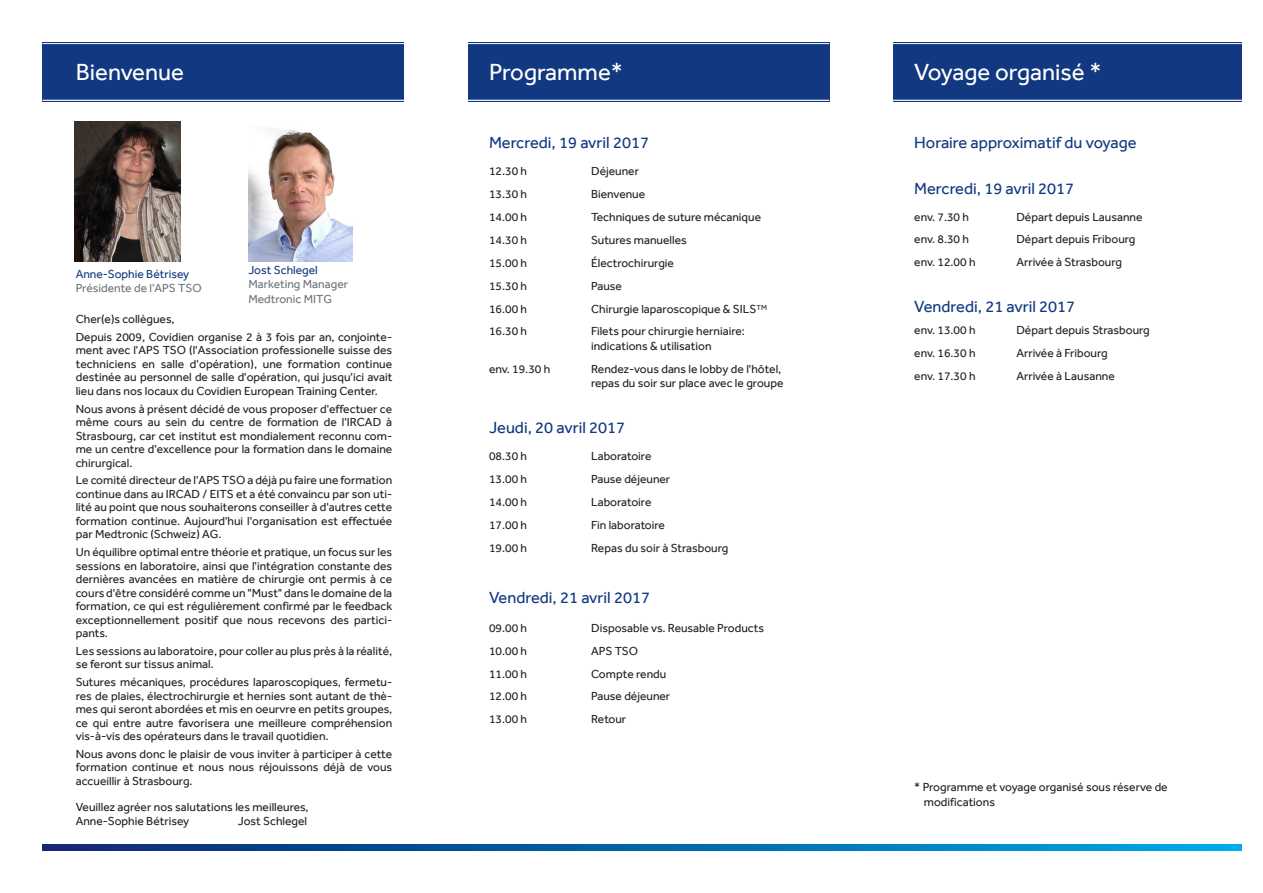
<style>
.page{position:relative;width:1263px;height:893px;background:#fff}
.page>*{position:absolute;margin:0;border:0;box-sizing:border-box;transform-origin:0 0}
.Title_B__Light_21_21{font:24px "Effra";color:#fff}
.Body_text_Light_9_10{font:16.5px "Effra";color:#113880}
.Body_text_Light_9_10-2{font:12px/13.5px "Effra";color:#231f20;text-align:justify}
.Body_text_Light_9_10-3{font:12px/14.4px "Effra";color:#6a747b}
.s1{color:#113880}
</style>
<div class="page">
<div style="left:43px;top:43px;width:361px;height:59px;background:#113880"></div>
<hr style="left:43px;top:43px;width:361px;height:1px;background:#fff">
<hr style="left:43px;top:100px;width:361px;height:1px;background:#fff">
<div style="left:468px;top:43px;width:361px;height:59px;background:#113880"></div>
<hr style="left:468px;top:43px;width:361px;height:1px;background:#fff">
<hr style="left:468px;top:100px;width:361px;height:1px;background:#fff">
<div style="left:893px;top:43px;width:349px;height:59px;background:#113880"></div>
<hr style="left:893px;top:43px;width:349px;height:1px;background:#fff">
<hr style="left:893px;top:100px;width:349px;height:1px;background:#fff">
<svg style="left:43px;top:844px;width:1199px;height:6px;background:#0366aa"></svg>
<img style="left:75px;top:121px;width:105px;height:140px">
<img style="left:248px;top:127px;width:104px;height:134px">
<p class="Title_B__Light_21_21" style="left:76px;top:58px;width:110px">Bienvenue</p>
<p class="Title_B__Light_21_21" style="left:489px;top:58px;width:135px">Programme*</p>
<p class="Title_B__Light_21_21" style="left:914px;top:58px;width:189px">Voyage organisé *</p>
<p class="Body_text_Light_9_10-3" style="left:76px;top:266px;width:127px"><span class="s1">Anne-Sophie Bétrisey<br></span>Présidente de l'APS TSO</p>
<p class="Body_text_Light_9_10-3" style="left:248px;top:263px;width:101px"><span class="s1">Jost Schlegel<br></span>Marketing Manager<br>Medtronic MITG</p>
<p class="Body_text_Light_9_10-2" style="left:76px;top:312px;width:100px">Cher(e)s collègues,</p>
<p class="Body_text_Light_9_10-2" style="left:76px;top:330px;width:318px">Depuis 2009, Covidien organise 2 à 3 fois par an, conjointe&shy;ment avec l'APS TSO (l'Association professionelle suisse des techniciens en salle d'opération), une formation continue destinée au personnel de salle d'opération, qui jusqu'ici avait lieu dans nos locaux du Covidien European Training Center.</p>
<p class="Body_text_Light_9_10-2" style="left:76px;top:402px;width:318px">Nous avons à présent décidé de vous proposer d'effectuer ce même cours au sein du centre de formation de l'IRCAD à Strasbourg, car cet institut est mondialement reconnu com&shy;me un centre d'excellence pour la formation dans le domaine chirurgical.</p>
<p class="Body_text_Light_9_10-2" style="left:76px;top:473px;width:318px">Le comité directeur de l'APS TSO a déjà pu faire une formation continue dans au IRCAD / EITS et a été convaincu par son uti&shy;lité au point que nous souhaiterons conseiller à d'autres cette formation continue. Aujourd'hui l'organisation est effectuée par Medtronic (Schweiz) AG.</p>
<p class="Body_text_Light_9_10-2" style="left:76px;top:545px;width:318px">Un équilibre optimal entre théorie et pratique, un focus sur les sessions en laboratoire, ainsi que l'intégration constante des dernières avancées en matière de chirurgie ont permis à ce cours d'être considéré comme un "Must" dans le domaine de la formation, ce qui est régulièrement confirmé par le feedback exceptionnellement positif que nous recevons des partici&shy;pants.</p>
<p class="Body_text_Light_9_10-2" style="left:76px;top:644px;width:318px">Les sessions au laboratoire, pour coller au plus près à la réalité, se feront sur tissus animal.</p>
<p class="Body_text_Light_9_10-2" style="left:76px;top:675px;width:318px">Sutures mécaniques, procédures laparoscopiques, fermetu&shy;res de plaies, électrochirurgie et hernies sont autant de thè&shy;mes qui seront abordées et mis en oeurvre en petits groupes, ce qui entre autre favorisera une meilleure compréhension vis-à-vis des opérateurs dans le travail quotidien.</p>
<p class="Body_text_Light_9_10-2" style="left:76px;top:747px;width:318px">Nous avons donc le plaisir de vous inviter à participer à cette formation continue et nous nous réjouissons déjà de vous accueillir à Strasbourg.</p>
<p class="Body_text_Light_9_10-2" style="left:76px;top:800px;width:234px">Veuillez agréer nos salutations les meilleures,<br>Anne-Sophie Bétrisey</p>
<p class="Body_text_Light_9_10-2" style="left:238px;top:814px;width:71px">Jost Schlegel</p>
<p class="Body_text_Light_9_10" style="left:489px;top:133px;width:161px">Mercredi, 19 avril 2017</p>
<p class="Body_text_Light_9_10-2" style="left:489px;top:164px;width:40px">12.30 h</p>
<p class="Body_text_Light_9_10-2" style="left:591px;top:164px;width:49px">Déjeuner</p>
<p class="Body_text_Light_9_10-2" style="left:489px;top:187px;width:40px">13.30 h</p>
<p class="Body_text_Light_9_10-2" style="left:591px;top:187px;width:56px">Bienvenue</p>
<p class="Body_text_Light_9_10-2" style="left:489px;top:210px;width:40px">14.00 h</p>
<p class="Body_text_Light_9_10-2" style="left:591px;top:210px;width:172px">Techniques de suture mécanique</p>
<p class="Body_text_Light_9_10-2" style="left:489px;top:233px;width:40px">14.30 h</p>
<p class="Body_text_Light_9_10-2" style="left:591px;top:233px;width:97px">Sutures manuelles</p>
<p class="Body_text_Light_9_10-2" style="left:489px;top:256px;width:40px">15.00 h</p>
<p class="Body_text_Light_9_10-2" style="left:591px;top:256px;width:84px">Électrochirurgie</p>
<p class="Body_text_Light_9_10-2" style="left:489px;top:279px;width:40px">15.30 h</p>
<p class="Body_text_Light_9_10-2" style="left:591px;top:279px;width:32px">Pause</p>
<p class="Body_text_Light_9_10-2" style="left:489px;top:302px;width:40px">16.00 h</p>
<p class="Body_text_Light_9_10-2" style="left:591px;top:302px;width:177px">Chirurgie laparoscopique &amp; SILS<sup>TM</sup></p>
<p class="Body_text_Light_9_10-2" style="left:489px;top:325px;width:40px">16.30 h</p>
<p class="Body_text_Light_9_10-2" style="left:591px;top:324px;width:155px;line-height:14.4px">Filets pour chirurgie herniaire: indications &amp; utilisation</p>
<p class="Body_text_Light_9_10-2" style="left:489px;top:362px;width:63px">env. 19.30 h</p>
<p class="Body_text_Light_9_10-2" style="left:591px;top:361px;width:194px;line-height:14.4px">Rendez-vous dans le lobby de l'hôtel, repas du soir sur place avec le groupe</p>
<p class="Body_text_Light_9_10" style="left:489px;top:418px;width:138px">Jeudi, 20 avril 2017</p>
<p class="Body_text_Light_9_10-2" style="left:489px;top:449px;width:40px">08.30 h</p>
<p class="Body_text_Light_9_10-2" style="left:591px;top:449px;width:62px">Laboratoire</p>
<p class="Body_text_Light_9_10-2" style="left:489px;top:472px;width:40px">13.00 h</p>
<p class="Body_text_Light_9_10-2" style="left:591px;top:472px;width:81px">Pause déjeuner</p>
<p class="Body_text_Light_9_10-2" style="left:489px;top:495px;width:40px">14.00 h</p>
<p class="Body_text_Light_9_10-2" style="left:591px;top:495px;width:62px">Laboratoire</p>
<p class="Body_text_Light_9_10-2" style="left:489px;top:518px;width:40px">17.00 h</p>
<p class="Body_text_Light_9_10-2" style="left:591px;top:518px;width:75px">Fin laboratoire</p>
<p class="Body_text_Light_9_10-2" style="left:489px;top:541px;width:40px">19.00 h</p>
<p class="Body_text_Light_9_10-2" style="left:591px;top:541px;width:139px">Repas du soir à Strasbourg</p>
<p class="Body_text_Light_9_10" style="left:489px;top:588px;width:162px">Vendredi, 21 avril 2017</p>
<p class="Body_text_Light_9_10-2" style="left:489px;top:621px;width:40px">09.00 h</p>
<p class="Body_text_Light_9_10-2" style="left:591px;top:621px;width:174px">Disposable vs. Reusable Products</p>
<p class="Body_text_Light_9_10-2" style="left:489px;top:644px;width:40px">10.00 h</p>
<p class="Body_text_Light_9_10-2" style="left:591px;top:644px;width:49px">APS TSO</p>
<p class="Body_text_Light_9_10-2" style="left:489px;top:667px;width:40px">11.00 h</p>
<p class="Body_text_Light_9_10-2" style="left:591px;top:667px;width:77px">Compte rendu</p>
<p class="Body_text_Light_9_10-2" style="left:489px;top:689px;width:40px">12.00 h</p>
<p class="Body_text_Light_9_10-2" style="left:591px;top:689px;width:81px">Pause déjeuner</p>
<p class="Body_text_Light_9_10-2" style="left:489px;top:712px;width:40px">13.00 h</p>
<p class="Body_text_Light_9_10-2" style="left:591px;top:712px;width:37px">Retour</p>
<p class="Body_text_Light_9_10" style="left:914px;top:133px;width:224px">Horaire approximatif du voyage</p>
<p class="Body_text_Light_9_10" style="left:914px;top:178px;width:161px">Mercredi, 19 avril 2017</p>
<p class="Body_text_Light_9_10-2" style="left:914px;top:210px;width:56px">env. 7.30 h</p>
<p class="Body_text_Light_9_10-2" style="left:1016px;top:210px;width:128px">Départ depuis Lausanne</p>
<p class="Body_text_Light_9_10-2" style="left:914px;top:232px;width:56px">env. 8.30 h</p>
<p class="Body_text_Light_9_10-2" style="left:1016px;top:232px;width:121px">Départ depuis Fribourg</p>
<p class="Body_text_Light_9_10-2" style="left:914px;top:255px;width:63px">env. 12.00 h</p>
<p class="Body_text_Light_9_10-2" style="left:1016px;top:255px;width:107px">Arrivée à Strasbourg</p>
<p class="Body_text_Light_9_10" style="left:914px;top:297px;width:162px">Vendredi, 21 avril 2017</p>
<p class="Body_text_Light_9_10-2" style="left:914px;top:323px;width:63px">env. 13.00 h</p>
<p class="Body_text_Light_9_10-2" style="left:1016px;top:323px;width:135px">Départ depuis Strasbourg</p>
<p class="Body_text_Light_9_10-2" style="left:914px;top:346px;width:63px">env. 16.30 h</p>
<p class="Body_text_Light_9_10-2" style="left:1016px;top:346px;width:93px">Arrivée à Fribourg</p>
<p class="Body_text_Light_9_10-2" style="left:914px;top:369px;width:63px">env. 17.30 h</p>
<p class="Body_text_Light_9_10-2" style="left:1016px;top:369px;width:100px">Arrivée à Lausanne</p>
<p class="Body_text_Light_9_10-2" style="left:924px;top:780px;width:245px;line-height:14.2px;text-indent:-10px">* Programme et voyage organisé sous réserve de modifications</p>
</div>
